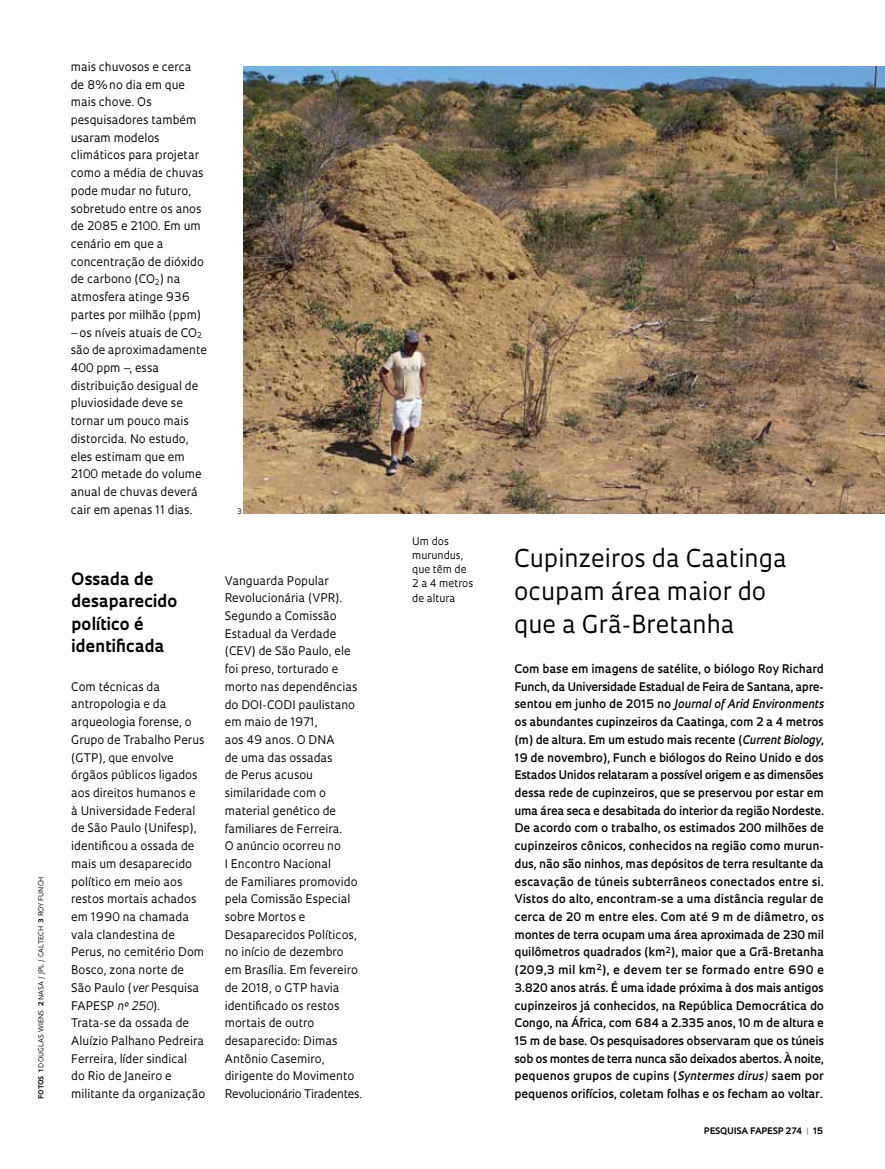
<style>
.page{position:relative;width:885px;height:1169px;background:#fff}
.page>*{position:absolute;margin:0;border:0;box-sizing:border-box;transform-origin:0 0}
.t1{font:24px/33px "Oculum";color:#000}
.t2{font:700 16.5px/22.5px "Oculum";color:#000}
.t3{font:11.55px/17.7px "Oculum";color:#000}
.t4{font:600 11.55px/17.7px "Oculum";color:#000;text-align:justify}
.t5{font:10.35px/14.1px "Oculum";color:#000}
.t6{font:700 8.7px "Oculum";letter-spacing:.005em;color:#000}
.t7{font:7.35px "Oculum";color:#000}
.t8{font:6.75px "Oculum";letter-spacing:.015em;color:#000}
.s1{font-weight:700}
.s2{font-style:italic}
.s3{font-weight:400;font-style:italic}
.s4{color:#939598}
</style>
<div class="page">
<img style="left:243px;top:66px;width:642px;height:447px">
<p class="t8" style="left:37px;top:1098px;width:223px;rotate:-90deg"><span class="s1">fotos 1</span> Doug las Wi ens <span class="s1">2</span> Nasa / JPL / Caltech <span class="s1">3</span> Roy Funch</p>
<p class="t3" style="left:71px;top:57px;width:135px">mais chuvosos e cerca de 8% no dia em que mais chove. Os pesquisadores também usaram modelos climáticos para projetar como a média de chuvas pode mudar no futuro, sobretudo entre os anos de 2085 e 2100. Em um cenário em que a concentração de dióxido de carbono (CO<sub>2</sub>) na atmosfera atinge 936 partes por milhão (ppm)</p>
<p class="t3" style="left:71px;top:323px;width:138px">– os níveis atuais de CO <sub>2 </sub>são de aproximadamente<br>400 ppm –, essa distribuição desigual de pluviosidade deve se tornar um pouco mais distorcida. No estudo, eles estimam que em<br>2100 metade do volume anual de chuvas deverá cair em apenas 11 dias.</p>
<p class="t7" style="left:237px;top:506px;width:6px">3</p>
<h2 class="t2" style="left:71px;top:566px;width:108px">Ossada de desaparecido político é identificada</h2>
<p class="t3" style="left:71px;top:677px;width:136px">Com técnicas da antropologia e da arqueologia forense, o<br>Grupo de Trabalho Perus (GTP), que envolve órgãos públicos ligados aos direitos humanos e<br>à Universidade Federal de São Paulo (Unifesp), identificou a ossada de mais um desaparecido político em meio aos restos mortais achados em 1990 na chamada vala clandestina de<br>Perus, no cemitério Dom<br>Bosco, zona norte de<br>São Paulo (<span class="s2">ver</span> Pesquisa<br>FAPESP <span class="s2">nº 250</span>).<br>Trata-se da ossada de<br>Aluízio Palhano Pedreira<br>Ferreira, líder sindical<br>do Rio de Janeiro e militante da organização</p>
<p class="t3" style="left:225px;top:571px;width:139px">Vanguarda Popular<br>Revolucionária (VPR).<br>Segundo a Comissão<br>Estadual da Verdade (CEV) de São Paulo, ele foi preso, torturado e morto nas dependências do DOI-CODI paulistano em maio de 1971,<br>aos 49 anos. O D NA<br>de uma das ossadas<br>de Perus acusou similaridade com o material genético de familiares de Ferreira.<br>O anúncio ocorreu no<br>I Encontro Nacional<br>de Familiares promovido pela Comissão Especial sobre M ortos e<br>Desaparecidos Políticos, no início de dezembro em Brasília. Em fevereiro de 2018, o GTP havia identificado os restos mortais de outro desaparecido: Dimas<br>Antônio Casemiro, dirigente do Movimento<br>Revolucionário Tiradentes.</p>
<p class="t5" style="left:412px;top:534px;width:63px">Um dos murundus, que têm de<br>2 a 4 metros de altura</p>
<h1 class="t1" style="left:514px;top:540px;width:274px">Cupinzeiros da Caatinga ocupam área maior do que a Grã-Bretanha</h1>
<p class="t4" style="left:514px;top:659px;width:311px">Com base em imagens de satélite, o biólogo Roy Richard Funch, da Universidade Estadual de Feira de Santana, apre&shy;sentou em junho de 2015 no <span class="s2">Journal of Arid Environments </span>os abundantes cupinzeiros da Caatinga, com 2 a 4 metros (m) de altura. Em um estudo mais recente (<span class="s2">Current Biology</span>, 19 de novembro), Funch e biólogos do Reino Unido e dos Estados Unidos relataram a possível origem e as dimensões dessa rede de cupinzeiros, que se preservou por estar em uma área seca e desabitada do interior da região Nordeste.<br>De acordo com o trabalho, os estimados 200 milhões de cupinzeiros cônicos, conhecidos na região como murun&shy;dus, não são ninhos, mas depósitos de terra resultante da escavação de túneis subterrâneos conectados entre si.<br>Vistos do alto, encontram-se a uma distância regular de cerca de 20 m entre eles. Com até 9 m de diâmetro, os montes de terra ocupam uma área aproximada de 230 mil quilômetros quadrados (km<sup>2</sup>), maior que a Grã-Bretanha (209,3 mil km<sup>2</sup>), e devem ter se formado entre 690 e 3.820 anos atrás. É uma idade próxima à dos mais antigos cupinzeiros já conhecidos, na República Democrática do Congo, na África, com 684 a 2.335 anos, 10 m de altura e 15 m de base. Os pesquisadores observaram que os túneis sob os montes de terra nunca são deixados abertos. À noite, pequenos grupos de cupins (<span class="s2">Syntermes dirus</span><span class="s3">)</span> saem por pequenos orifícios, coletam folhas e os fecham ao voltar.</p>
<p class="t6" style="left:704px;top:1124px;width:121px">PESQUISA FAPESP 274 <span class="s4">|</span> 15</p>
</div>
